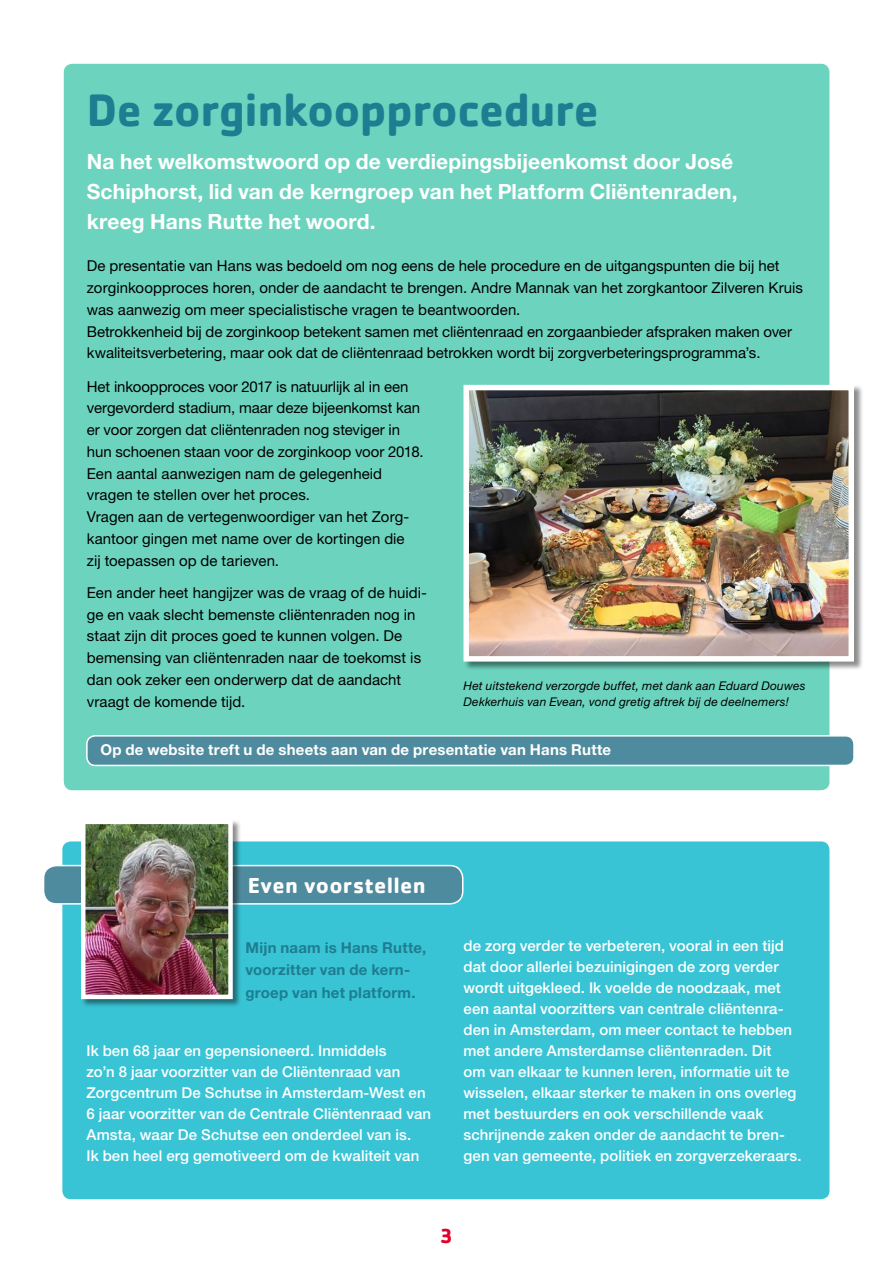
<style>
.page{position:relative;width:893px;height:1263px;background:#fff}
.page>*{position:absolute;margin:0;border:0;box-sizing:border-box;transform-origin:0 0}
.t1{font:700 47.25px "Cachet";letter-spacing:-.015em;color:#1e7d91}
.t2{font:700 22.5px "Cachet";letter-spacing:.01em;color:#fff}
.t3{font:700 21px/30px "Helvetica Neue LT Std";letter-spacing:.005em;color:#fff}
.t4{font:700 21px "Cachet Std";color:#e20026}
.t5{font:15px/21.8px "Helvetica Neue LT Std";color:#000}
.t6{font:500 15px/21px "Helvetica Neue LT Std";letter-spacing:.01em;color:#fff}
.t7{font:700 15px/22.5px "Helvetica Neue LT Std";letter-spacing:.015em;color:#1e7d91}
.t8{font:700 15px "Helvetica Neue LT Std";letter-spacing:.015em;color:#fff}
.t9{font:italic 12px/16.5px "Helvetica Neue LT Std";letter-spacing:.02em;color:#000}
</style>
<div class="page">
<div style="left:62px;top:841px;width:767px;height:358px;background:#38c4d5;border-radius:9px"></div>
<div style="left:64px;top:64px;width:765px;height:726px;background:#6cd4be;border-radius:9px"></div>
<div style="left:44px;top:865px;width:419px;height:39px;background:#4f8b9e;border-radius:13px"></div>
<div style="left:43px;top:865px;width:420px;height:40px;border:2px solid #fff;border-radius:13px"></div>
<div style="left:464px;top:385px;width:399px;height:285px;background:#000;opacity:.45"></div>
<img style="left:469px;top:391px;width:379px;height:265px">
<div style="left:463px;top:385px;width:391px;height:277px;border:5px solid #fff"></div>
<div style="left:81px;top:819px;width:161px;height:189px;background:#000;opacity:.45"></div>
<img style="left:86px;top:825px;width:142px;height:169px">
<div style="left:81px;top:820px;width:152px;height:179px;border:4px solid #fff"></div>
<div style="left:87px;top:736px;width:767px;height:29px;background:#4f8b9e;border-radius:9px"></div>
<div style="left:86px;top:735px;width:769px;height:31px;border:2px solid #fff;border-radius:9px"></div>
<h1 class="t1" style="left:87px;top:80px;width:513px">De zorginkoopprocedure</h1>
<h3 class="t3" style="left:87px;top:146px;width:652px">Na het welkomstwoord op de verdiepingsbijeenkomst door José<br>Schiphorst, lid van de kerngroep van het Platform Cliëntenraden, kreeg Hans Rutte het woord.</h3>
<p class="t5" style="left:87px;top:255px;width:718px">De presentatie van Hans was bedoeld om nog eens de hele procedure en de uitgangspunten die bij het zorginkoopproces horen, onder de aandacht te brengen. Andre Mannak van het zorgkantoor Zilveren Kruis was aanwezig om meer specialistische vragen te beantwoorden.<br>Betrokkenheid bij de zorginkoop betekent samen met cliëntenraad en zorgaanbieder afspraken maken over kwaliteitsverbetering, maar ook dat de cliëntenraad betrokken wordt bij zorgverbeteringsprogramma’s.</p>
<p class="t5" style="left:87px;top:375px;width:338px">Het inkoopproces voor 2017 is natuurlijk al in een vergevorderd stadium, maar deze bijeenkomst kan er voor zorgen dat cliëntenraden nog steviger in hun schoenen staan voor de zorginkoop voor 2018.<br>Een aantal aanwezigen nam de gelegenheid vragen te stellen over het proces.<br>Vragen aan de vertegenwoordiger van het Zorg&shy;kantoor gingen met name over de kortingen die<br>zij toepassen op de tarieven.</p>
<p class="t5" style="left:87px;top:581px;width:342px">Een ander heet hangijzer was de vraag of de huidi&shy;ge en vaak slecht bemenste cliëntenraden nog in staat zijn dit proces goed te kunnen volgen. De bemensing van cliëntenraden naar de toekomst is dan ook zeker een onderwerp dat de aandacht vraagt de komende tijd.</p>
<p class="t8" style="left:100px;top:741px;width:512px">Op de website treft u de sheets aan van de presentatie van Hans Rutte</p>
<p class="t9" style="left:463px;top:677px;width:344px">Het uitstekend verzorgde buffet, met dank aan Eduard Douwes<br>Dekkerhuis van Evean, vond gretig aftrek bij de deelnemers!</p>
<h2 class="t2" style="left:248px;top:871px;width:179px">Even voorstellen</h2>
<p class="t7" style="left:246px;top:936px;width:182px">Mijn naam is Hans Rutte, voorzitter van de kern&shy;groep van het platform.</p>
<p class="t6" style="left:86px;top:1040px;width:346px">Ik ben 68 jaar en gepensioneerd. Inmiddels<br>zo’n 8 jaar voorzitter van de Cliëntenraad van Zorgcentrum De Schutse in Amsterdam-West en 6 jaar voorzitter van de Centrale Cliëntenraad van Amsta, waar De Schutse een onderdeel van is.<br>Ik ben heel erg gemotiveerd om de kwaliteit van</p>
<p class="t6" style="left:463px;top:935px;width:340px">de zorg verder te verbeteren, vooral in een tijd dat door allerlei bezuinigingen de zorg verder wordt uitgekleed. Ik voelde de noodzaak, met een aantal voorzitters van centrale cliëntenra&shy;den in Amsterdam, om meer contact te hebben met andere Amsterdamse cliëntenraden. Dit<br>om van elkaar te kunnen leren, informatie uit te wisselen, elkaar sterker te maken in ons overleg met bestuurders en ook verschillende vaak schrijnende zaken onder de aandacht te bren&shy;gen van gemeente, politiek en zorgverzekeraars.</p>
<h3 class="t4" style="left:440px;top:1223px;width:15px">3</h3>
</div>
